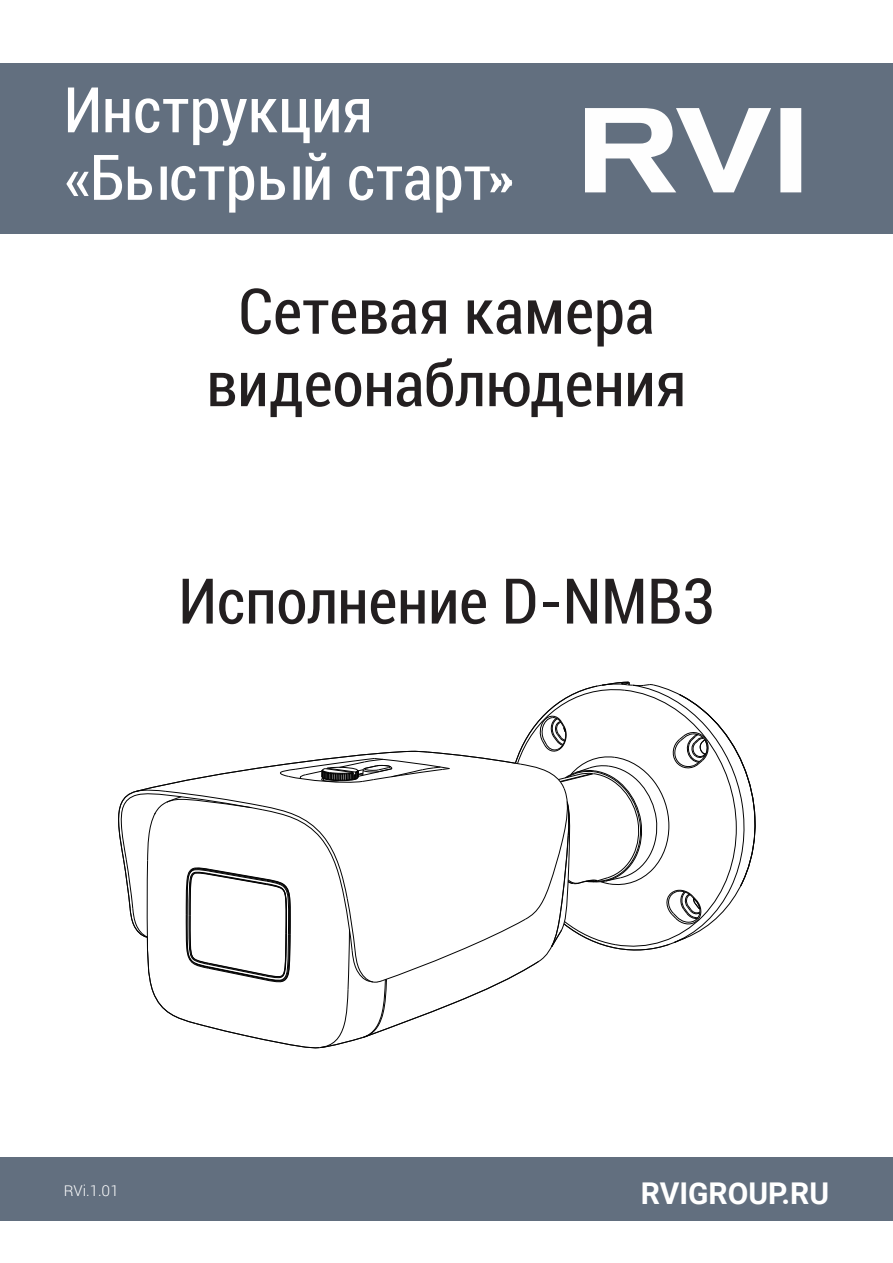
<style>
.page{position:relative;width:893px;height:1263px;background:#fff}
.page>*{position:absolute;margin:0;border:0;box-sizing:border-box;transform-origin:0 0}
.t1{font:condensed 63px/72.4px "Roboto";color:#231f20;text-align:center}
.t2{font:condensed 63px "Roboto";letter-spacing:-.005em;color:#fff}
.t3{font:700 30px "Roboto";color:#fff}
.t4{font:300 15px "Roboto";color:#fff}
</style>
<div class="page">
<div style="left:0;top:64px;width:893px;height:170px;background:#626f7f"></div>
<div style="left:0;top:1157px;width:893px;height:63px;background:#626f7f"></div>
<svg style="left:585px;top:108px;width:216px;height:84px"></svg>
<svg style="left:118px;top:681px;width:638px;height:368px"></svg>
<p class="t2" style="left:64px;top:66px;width:311px">Инструкция</p>
<p class="t2" style="left:64px;top:134px;width:451px">«Быстрый старт»</p>
<p class="t1" style="left:206px;top:273px;width:481px">Сетевая камера видеонаблюдения</p>
<p class="t1" style="left:178px;top:563px;width:537px">Исполнение D-NMB3</p>
<p class="t4" style="left:64px;top:1182px;width:56px">RVi.1.01</p>
<p class="t3" style="left:641px;top:1172px;width:190px">RVIGROUP.RU</p>
</div>
